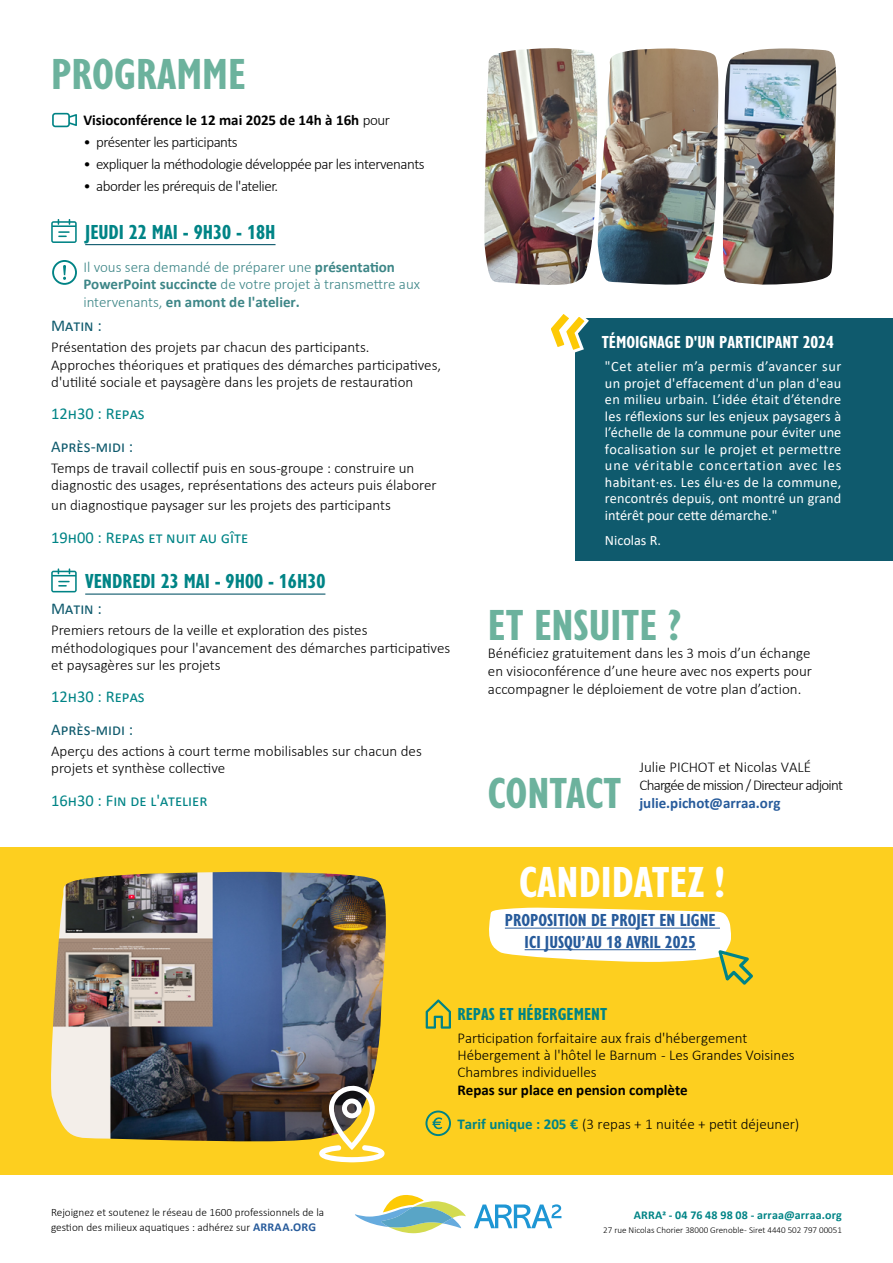
<style>
.page{position:relative;width:893px;height:1263px;background:#fff}
.page>*{position:absolute;margin:0;border:0;box-sizing:border-box;transform-origin:0 0}
.titres_sections{font:700 condensed 45px "Gill Sans Nova";color:#6cb29d}
.titres_sections-2{font:700 condensed 45px "Gill Sans Nova";color:#fff}
.date{font:700 condensed 21px "Gill Sans Nova";color:#008486}
.titres_blocs{font:700 condensed 18px/21.6px "Gill Sans Nova";color:#275b9b;text-align:center}
.titre_témoignages{font:700 condensed 18px "Gill Sans Nova";color:#fff}
.titres_blocs-2{font:700 condensed 18px "Gill Sans Nova";color:#008486}
.coupure_journée{font:16.5px "Calibri";color:#008486}
.sous-titre_programme{font:16.5px "Calibri";color:#0f5a6d}
.sous-titre_programme-2{font:16.5px "Calibri";color:#008486}
.corps_texte_programme{font:300 15px/17.1px "Calibri";color:#000}
.texte{font:300 15px/18px "Calibri";color:#000;text-align:justify}
.corps_texte_programme-2{font:300 15px/17.1px "Calibri";color:#3d8687}
.texte_bloc{font:300 15px "Calibri";color:#000}
.corps_texte_programme-3{font:300 15px "Calibri";letter-spacing:-.03em;color:#000}
.texte-2{font:700 15px "Calibri";color:#000}
.corps_texte_programme-4{font:300 15px "Calibri";letter-spacing:-.05em;color:#000}
.texte_bloc-2{font:700 15px "Calibri";color:#000}
.texte_bloc-3{font:700 15px "Calibri";color:#275b9b}
.texte_témoignages{font:14.25px/16.5px "Calibri";letter-spacing:.01em;color:#fff;text-align:justify}
.t1{font:700 12px "Calibri";letter-spacing:.015em;color:#008486}
.t2{font:300 11.25px/14.4px "Calibri";color:#000}
.t3{font:300 9px "Calibri";color:#000}
.s1{font-weight:300}
.s2{font-weight:700}
.s3{font-weight:700;color:#008486}
.s4{font-weight:700;font-size:12px;color:#275b9b}
</style>
<div class="page">
<img style="left:484px;top:48px;width:352px;height:237px">
<svg style="left:355px;top:1195px;width:111px;height:38px"></svg>
<svg style="left:474px;top:1204px;width:87px;height:24px"></svg>
<div style="left:0;top:847px;width:893px;height:328px;background:#fdcf1f"></div>
<svg style="left:426px;top:999px;width:25px;height:30px"></svg>
<svg style="left:489px;top:907px;width:264px;height:78px"></svg>
<hr style="left:505px;top:928px;width:215px;height:1px;background:#275b9b">
<hr style="left:525px;top:949px;width:171px;height:1px;background:#275b9b">
<img style="left:51px;top:872px;width:335px;height:270px">
<svg style="left:319px;top:1085px;width:66px;height:77px"></svg>
<svg style="left:425px;top:1110px;width:26px;height:26px"></svg>
<hr style="left:85px;top:244px;width:191px;height:1px;background:#0f5a6d">
<svg style="left:51px;top:219px;width:26px;height:24px"></svg>
<hr style="left:85px;top:593px;width:240px;height:2px;background:#0f5a6d">
<svg style="left:51px;top:568px;width:26px;height:24px"></svg>
<div style="left:575px;top:319px;width:318px;height:242px;background:#0f5a6d"></div>
<svg style="left:551px;top:314px;width:40px;height:39px"></svg>
<svg style="left:52px;top:113px;width:25px;height:14px"></svg>
<svg style="left:52px;top:260px;width:25px;height:25px"></svg>
<p class="titres_sections" style="left:51px;top:44px;width:196px">PROGRAMME</p>
<p class="texte-2" style="left:83px;top:110px;width:308px">Visioconférence le 12 mai 2025 de 14h à 16h <span class="s1">pour</span></p>
<p class="corps_texte_programme-3" style="left:83px;top:133px;width:156px">• présenter les participants</p>
<p class="corps_texte_programme-3" style="left:83px;top:155px;width:343px">• expliquer la méthodologie développée par les intervenants</p>
<p class="corps_texte_programme-3" style="left:83px;top:177px;width:196px">• aborder les prérequis de l'atelier.</p>
<p class="date" style="left:85px;top:218px;width:192px">JEUDI 22 MAI - 9H30 - 18H</p>
<p class="corps_texte_programme-2" style="left:83px;top:259px;width:338px">Il vous sera demandé de préparer une <span class="s2">présentation<br>PowerPoint succincte</span> de votre projet à transmettre aux intervenants, <span class="s2">en amont de l'atelier.</span></p>
<p class="sous-titre_programme" style="left:51px;top:314px;width:52px">Matin :</p>
<p class="corps_texte_programme" style="left:51px;top:339px;width:391px">Présentation des projets par chacun des participants.<br>Approches théoriques et pratiques des démarches participatives, d'utilité sociale et paysagère dans les projets de restauration</p>
<p class="sous-titre_programme-2" style="left:51px;top:402px;width:95px">12h30 : Repas</p>
<p class="sous-titre_programme" style="left:51px;top:435px;width:84px">Après-midi :</p>
<p class="corps_texte_programme" style="left:51px;top:459px;width:387px">Temps de travail collectif puis en sous-groupe : construire un diagnostic des usages, représentations des acteurs puis élaborer</p>
<p class="corps_texte_programme" style="left:51px;top:496px;width:341px">un diagnostique paysager sur les projets des participants</p>
<p class="coupure_journée" style="left:51px;top:526px;width:199px">19h00 : Repas et nuit au gîte</p>
<p class="date" style="left:85px;top:567px;width:242px">VENDREDI 23 MAI - 9H00 - 16H30</p>
<p class="sous-titre_programme" style="left:51px;top:597px;width:52px">Matin :</p>
<p class="corps_texte_programme" style="left:51px;top:622px;width:401px">Premiers retours de la veille et exploration des pistes méthodologiques pour l'avancement des démarches participatives et paysagères sur les projets</p>
<p class="sous-titre_programme-2" style="left:51px;top:685px;width:95px">12h30 : Repas</p>
<p class="sous-titre_programme" style="left:51px;top:718px;width:84px">Après-midi :</p>
<p class="corps_texte_programme" style="left:51px;top:742px;width:372px">Aperçu des actions à court terme mobilisables sur chacun des projets et synthèse collective</p>
<p class="coupure_journée" style="left:51px;top:789px;width:158px">16h30 : Fin de l'atelier</p>
<p class="titre_témoignages" style="left:602px;top:330px;width:234px">TÉMOIGNAGE D'UN PARTICIPANT 2024</p>
<p class="texte_témoignages" style="left:605px;top:358px;width:238px">"Cet atelier m’a permis d’avancer sur un projet d'effacement d'un plan d'eau en milieu urbain. L’idée était d’étendre les réflexions sur les enjeux paysagers à l’échelle de la commune pour éviter une focalisation sur le projet et permettre une véritable concertation avec les habitant·es. Les élu·es de la commune, rencontrés depuis, ont montré un grand intérêt pour cette démarche."</p>
<p class="texte_témoignages" style="left:605px;top:532px;width:58px">Nicolas R.</p>
<p class="titres_sections" style="left:488px;top:595px;width:195px">ET ENSUITE ?</p>
<p class="texte" style="left:488px;top:644px;width:326px">Bénéficiez gratuitement dans les 3 mois d’un échange en visioconférence d’une heure avec nos experts pour accompagner le déploiement de votre plan d’action.</p>
<p class="titres_sections" style="left:488px;top:762px;width:135px">CONTACT</p>
<p class="texte_bloc" style="left:639px;top:758px;width:173px">Julie PICHOT et Nicolas VALÉ</p>
<p class="corps_texte_programme-4" style="left:639px;top:776px;width:205px">Chargée de mission / Directeur adjoint</p>
<p class="texte_bloc-3" style="left:639px;top:792px;width:143px">julie.pichot@arraa.org</p>
<p class="titres_sections-2" style="left:519px;top:852px;width:207px">CANDIDATEZ !</p>
<p class="titres_blocs" style="left:505px;top:909px;width:212px">PROPOSITION DE PROJET EN LIGNE<br>ICI JUSQU’AU 18 AVRIL 2025</p>
<p class="titres_blocs-2" style="left:457px;top:1001px;width:151px">REPAS ET HÉBERGEMENT</p>
<p class="texte_bloc" style="left:457px;top:1029px;width:292px">Participation forfaitaire aux frais d'hébergement</p>
<p class="corps_texte_programme" style="left:457px;top:1046px;width:339px">Hébergement à l'hôtel le Barnum - Les Grandes Voisines</p>
<p class="corps_texte_programme" style="left:457px;top:1064px;width:141px">Chambres individuelles</p>
<p class="texte_bloc-2" style="left:457px;top:1079px;width:232px">Repas sur place en pension complète</p>
<p class="texte_bloc" style="left:457px;top:1115px;width:344px"><span class="s3">Tarif unique : 205 €</span> (3 repas + 1 nuitée + petit déjeuner)</p>
<p class="t2" style="left:51px;top:1205px;width:275px">Rejoignez et soutenez le réseau de 1600 professionnels de la gestion des milieux aquatiques : adhérez sur <span class="s4">ARRAA.ORG</span></p>
<p class="t1" style="left:634px;top:1206px;width:210px">ARRA2 - 04 76 48 98 08 - arraa@arraa.org</p>
<p class="t3" style="left:603px;top:1225px;width:240px">27 rue Nicolas Chorier 38000 Grenoble - Siret 4440 502 797 00051</p>
</div>
